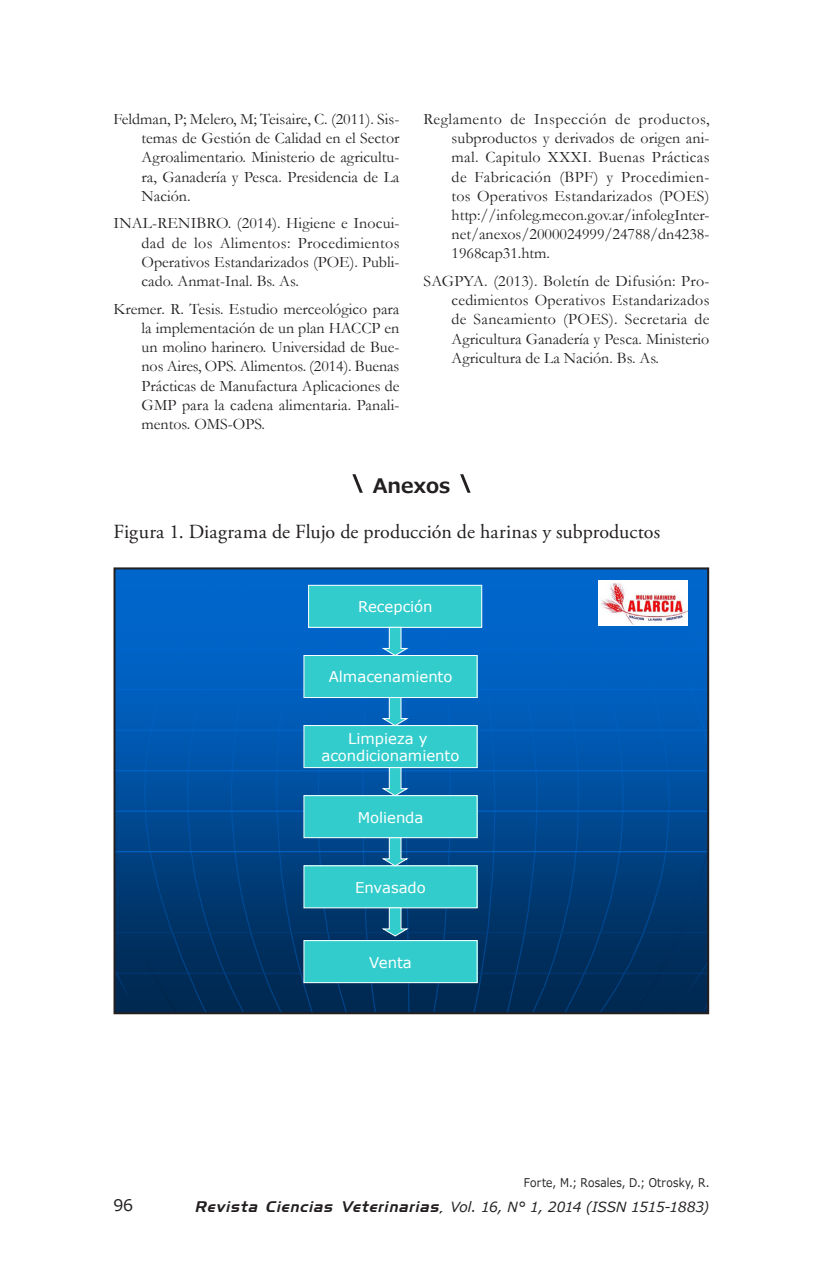
<style>
.page{position:relative;width:823px;height:1276px;background:#fff}
.page>*{position:absolute;margin:0;border:0;box-sizing:border-box;transform-origin:0 0}
.Titulo_de_cuadro{font:20px "Adobe Garamond Pro";letter-spacing:.005em;color:#231f20}
.Subtitulo_1{font:700 20px "Meiryo";color:#231f20}
.Biblio{font:16px/19.2px "Garamond";color:#231f20;text-align:justify}
.t1{font:16px "Meiryo";color:#231f20}
.t2{font:14.8px/17.8px "Verdana";letter-spacing:-.005em;color:#fff;text-align:center}
.t3{font:italic 14px "Meiryo";letter-spacing:-.03em;color:#231f20}
.t4{font:12px "Meiryo";letter-spacing:.025em;color:#231f20;scale:.9 1}
.s1{font-family:"UB Omnius Italic";font-style:normal;font-size:16px}
</style>
<div class="page">
<svg style="left:352px;top:474px;width:10px;height:19px"></svg>
<svg style="left:460px;top:474px;width:10px;height:19px"></svg>
<svg style="left:348px;top:570px;width:112px;height:441px;background:#024b94"></svg>
<svg style="left:433px;top:570px;width:17px;height:441px;background:#024c95"></svg>
<svg style="left:460px;top:570px;width:245px;height:441px;background:#004b95"></svg>
<svg style="left:116px;top:570px;width:232px;height:441px;background:#004b97"></svg>
<hr style="left:114px;top:851px;width:593px;height:1px;background:#06c">
<hr style="left:114px;top:810px;width:593px;height:1px;background:#06c">
<hr style="left:114px;top:891px;width:593px;height:1px;background:#003b76">
<hr style="left:114px;top:648px;width:593px;height:2px;background:#06c">
<hr style="left:114px;top:770px;width:593px;height:1px;background:#06c">
<hr style="left:114px;top:729px;width:593px;height:1px;background:#06c">
<hr style="left:114px;top:689px;width:593px;height:1px;background:#06c">
<hr style="left:114px;top:608px;width:593px;height:1px;background:#06c">
<hr style="left:114px;top:972px;width:593px;height:1px;background:#003b76">
<hr style="left:114px;top:932px;width:593px;height:1px;background:#003b76">
<div style="left:308px;top:585px;width:173px;height:42px;background:#3cc"></div>
<div style="left:308px;top:585px;width:174px;height:43px;border:1px solid #fff"></div>
<div style="left:304px;top:655px;width:173px;height:42px;background:#3cc"></div>
<div style="left:303px;top:655px;width:174px;height:43px;border:1px solid #fff"></div>
<div style="left:304px;top:725px;width:173px;height:42px;background:#3cc"></div>
<div style="left:303px;top:725px;width:174px;height:43px;border:1px solid #fff"></div>
<div style="left:304px;top:795px;width:173px;height:42px;background:#3cc"></div>
<div style="left:303px;top:795px;width:174px;height:43px;border:1px solid #fff"></div>
<div style="left:304px;top:866px;width:173px;height:42px;background:#3cc"></div>
<div style="left:304px;top:940px;width:173px;height:42px;background:#3cc"></div>
<div style="left:303px;top:940px;width:174px;height:43px;border:1px solid #fff"></div>
<svg style="left:361px;top:570px;width:48px;height:441px"></svg>
<img style="left:598px;top:580px;width:89px;height:45px">
<div style="left:113px;top:567px;width:595px;height:447px;border:2px solid #231f20"></div>
<p class="Biblio" style="left:141px;top:109px;width:259px;text-indent:-28px">Feldman, P; Melero, M; Teisaire, C. (2011). Sis&shy;temas de Gestión de Calidad en el Sector Agroalimentario. Ministerio de agricultu&shy;ra, Ganadería y Pesca. Presidencia de La Nación.</p>
<p class="Biblio" style="left:141px;top:213px;width:259px;text-indent:-28px">INAL-RENIBRO. (2014). Higiene e Inocui&shy;dad de los Alimentos: Procedimientos Operativos Estandarizados (POE). Publi&shy;cado. Anmat-Inal. Bs. As.</p>
<p class="Biblio" style="left:141px;top:299px;width:259px;text-indent:-28px">Kremer. R. Tesis. Estudio merceológico para la implementación de un plan HACCP en un molino harinero. Universidad de Bue&shy;nos Aires, OPS. Alimentos. (2014). Buenas Prácticas de Manufactura Aplicaciones de GMP para la cadena alimentaria. Panali&shy;mentos. OMS-OPS.</p>
<p class="Biblio" style="left:451px;top:109px;width:259px;text-indent:-28px">Reglamento de Inspección de productos, subproductos y derivados de origen ani&shy;mal. Capitulo XXXI. Buenas Prácticas de Fabricación (BPF) y Procedimien&shy;tos Operativos Estandarizados (POES) http://infoleg.mecon.gov.ar/infolegInter&shy;net/anexos/2000024999/24788/dn4238- 1968cap31.htm.</p>
<p class="Biblio" style="left:451px;top:271px;width:259px;text-indent:-28px">SAGPYA. (2013). Boletín de Difusión: Pro&shy;cedimientos Operativos Estandarizados de Saneamiento (POES). Secretaria de Agricultura Ganadería y Pesca. Ministerio Agricultura de La Nación. Bs. As.</p>
<p class="Subtitulo_1" style="left:372px;top:474px;width:79px">Anexos</p>
<p class="Titulo_de_cuadro" style="left:113px;top:519px;width:548px">Figura 1. Diagrama de Flujo de producción de harinas y subproductos</p>
<p class="t2" style="left:358px;top:598px;width:76px">Recepción</p>
<p class="t2" style="left:328px;top:668px;width:125px">Almacenamiento</p>
<p class="t2" style="left:321px;top:729px;width:139px">Limpieza y acondicionamiento</p>
<p class="t2" style="left:357px;top:808px;width:67px">Molienda</p>
<p class="t2" style="left:355px;top:878px;width:72px">Envasado</p>
<p class="t2" style="left:369px;top:953px;width:44px">Venta</p>
<p class="t4" style="left:523px;top:1175px;width:207px">Forte, M.; Rosales, D.; Otrosky, R.</p>
<p class="t1" style="left:113px;top:1196px;width:21px">96</p>
<p class="t3" style="left:194px;top:1199px;width:517px"><span class="s1">Revista Ciencias Veterinarias,</span> Vol. 16, N° 1, 2014 (ISSN 1515-1883)</p>
</div>
